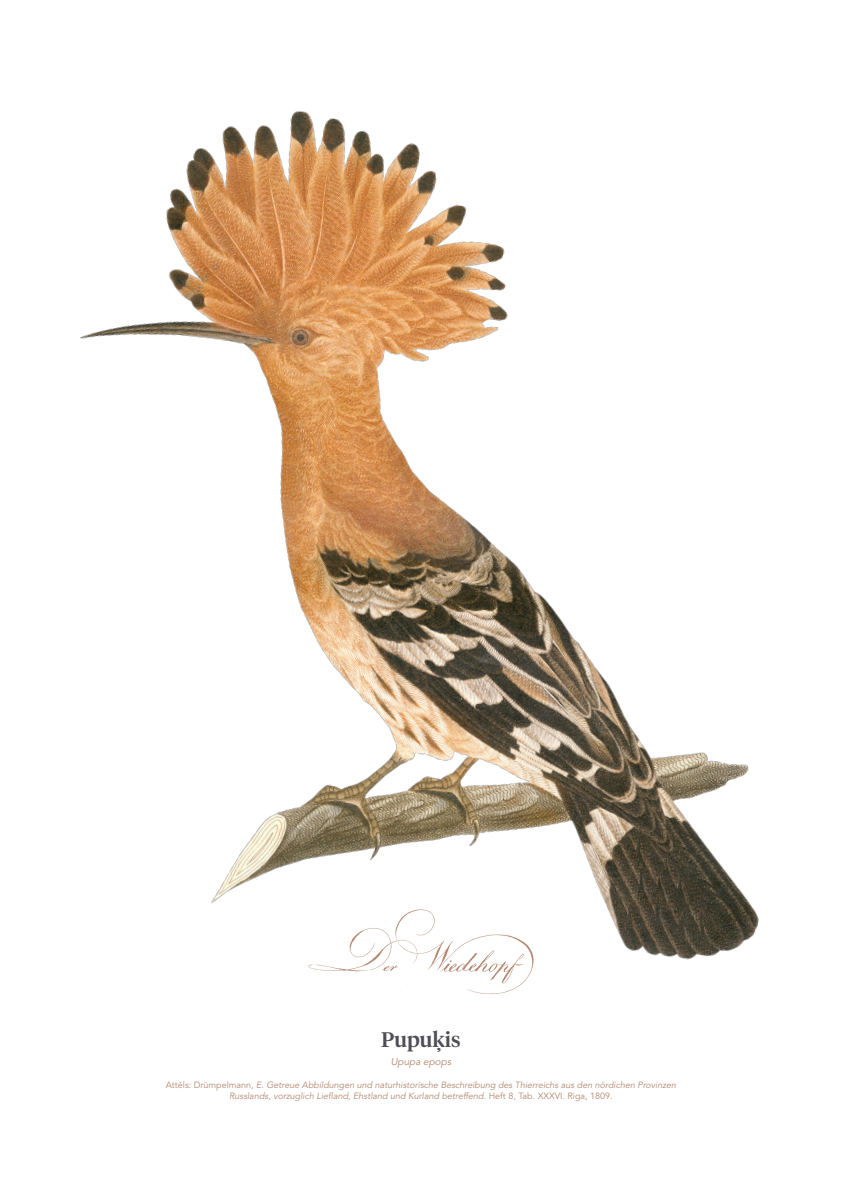
<style>
.page{position:relative;width:842px;height:1191px;background:#fff}
.page>*{position:absolute;margin:0;border:0;box-sizing:border-box;transform-origin:0 0}
.t1{font:500 21px "Tiempos Headline";color:#4e4e55}
.t2{font:italic 10px "Avenir LT Pro";color:#b2876f}
.t3{font:italic 9px/10.8px "Avenir LT Pro";color:#b2876f;text-align:center}
.s1{font-style:normal}
</style>
<div class="page">
<img style="left:80px;top:111px;width:679px;height:849px">
<img style="left:289px;top:891px;width:264px;height:107px">
<h1 class="t1" style="left:381px;top:1025px;width:81px">Pupuķis</h1>
<p class="t2" style="left:391px;top:1055px;width:62px">Upupa epops</p>
<p class="t3" style="left:166px;top:1079px;width:512px"><span class="s1">Attēls: Drümpelmann,</span> E. Getreue Abbildungen und naturhistorische Beschreibung des Thierreichs aus den nördichen Provinzen<br>Russlands, vorzuglich Liefland, Ehstland und Kurland betreffend. <span class="s1">Heft 8, Tab. XXXVI. Riga, 1809.</span></p>
</div>
